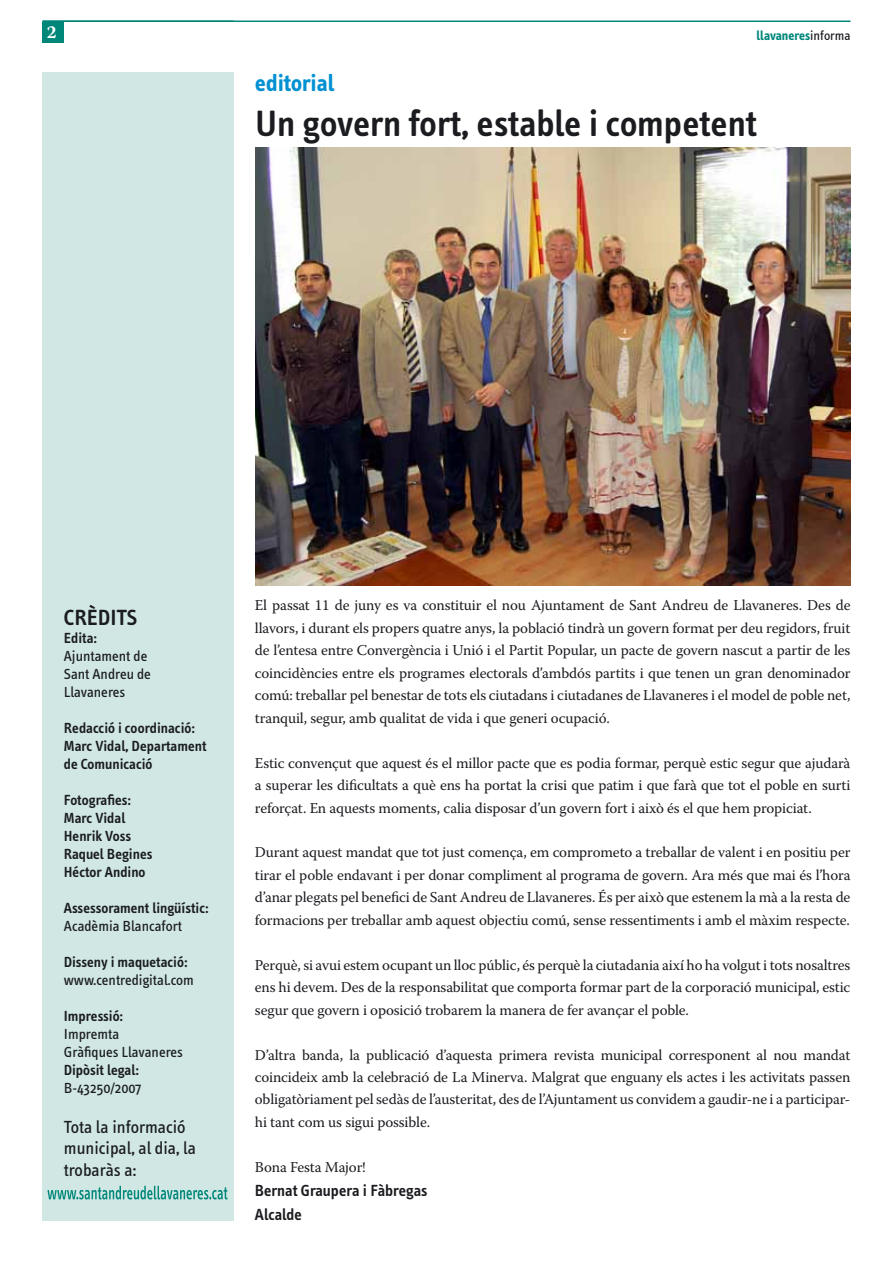
<style>
.page{position:relative;width:893px;height:1263px;background:#fff}
.page>*{position:absolute;margin:0;border:0;box-sizing:border-box;transform-origin:0 0}
.t1{font:600 37.5px "Info Text";color:#1b1c20}
.t2{font:700 24px "Info Text";color:#0091d3}
.t3{font:600 22.5px "Info Text";color:#1b1c20}
.t4{font:18px/21.6px "Info Text";color:#1b1c20}
.t5{font:700 18px "Warnock Pro";color:#fff}
.t6{font:600 16.5px/24.3px "Info Text";color:#1b1c20}
.t7{font:15px/22.5px "Warnock Pro";letter-spacing:-.01em;color:#1b1c20;text-align:justify}
.t8{font:600 15px/18px "Info Text";color:#1b1c20}
.t9{font:15px/18px "Info Text";color:#1b1c20}
.t10{font:700 13.5px "Info Text";color:#00877a}
.s1{font-weight:400;color:#1b1c20}
</style>
<div class="page">
<div style="left:43px;top:72px;width:191px;height:1148px;background:#d0e7e4"></div>
<hr style="left:43px;top:21px;width:807px;height:1px;background:#00877a">
<svg style="left:47px;top:1186px;width:181px;height:13px"></svg>
<div style="left:42px;top:22px;width:22px;height:21px;background:#00877a"></div>
<img style="left:255px;top:148px;width:595px;height:437px">
<p class="t5" style="left:47px;top:21px;width:11px">2</p>
<p class="t10" style="left:756px;top:28px;width:95px">llavaneres<span class="s1">informa</span></p>
<h2 class="t2" style="left:255px;top:69px;width:81px">editorial</h2>
<h1 class="t1" style="left:255px;top:102px;width:503px">Un govern fort, estable i competent</h1>
<h3 class="t3" style="left:64px;top:605px;width:75px">CRÈDITS</h3>
<p class="t8" style="left:64px;top:629px;width:35px">Edita:</p>
<p class="t9" style="left:64px;top:647px;width:89px">Ajuntament de<br>Sant Andreu de<br>Llavaneres</p>
<p class="t8" style="left:64px;top:719px;width:144px">Redacció i coordinació:<br>Marc Vidal, Departament de Comunicació</p>
<p class="t8" style="left:64px;top:791px;width:90px">Fotografies:<br>Marc Vidal<br>Henrik Voss<br>Raquel Begines<br>Héctor Andino</p>
<p class="t8" style="left:64px;top:899px;width:146px">Assessorament lingüístic:</p>
<p class="t9" style="left:64px;top:917px;width:120px">Acadèmia Blancafort</p>
<p class="t8" style="left:64px;top:953px;width:125px">Disseny i maquetació:</p>
<p class="t9" style="left:64px;top:971px;width:131px">www.centredigital.com</p>
<p class="t8" style="left:64px;top:1007px;width:61px">Impressió:</p>
<p class="t9" style="left:64px;top:1025px;width:121px">Impremta<br>Gràfiques Llavaneres</p>
<p class="t8" style="left:64px;top:1061px;width:76px">Dipòsit legal:</p>
<p class="t9" style="left:64px;top:1079px;width:79px">B-43250/2007</p>
<p class="t4" style="left:64px;top:1116px;width:134px">Tota la informació municipal, al dia, la trobaràs a:</p>
<p class="t7" style="left:255px;top:594px;width:597px">El passat 11 de juny es va constituir el nou Ajuntament de Sant Andreu de Llavaneres. Des de llavors, i durant els propers quatre anys, la població tindrà un govern format per deu regidors, fruit de l’entesa entre Convergència i Unió i el Partit Popular, un pacte de govern nascut a partir de les coincidències entre els programes electorals d’ambdós partits i que tenen un gran denominador comú: treballar pel benestar de tots els ciutadans i ciutadanes de Llavaneres i el model de poble net, tranquil, segur, amb qualitat de vida i que generi ocupació.</p>
<p class="t7" style="left:255px;top:751px;width:597px">Estic convençut que aquest és el millor pacte que es podia formar, perquè estic segur que ajudarà a superar les dificultats a què ens ha portat la crisi que patim i que farà que tot el poble en surti reforçat. En aquests moments, calia disposar d’un govern fort i això és el que hem propiciat.</p>
<p class="t7" style="left:255px;top:841px;width:597px">Durant aquest mandat que tot just comença, em comprometo a treballar de valent i en positiu per tirar el poble endavant i per donar compliment al programa de govern. Ara més que mai és l’hora d’anar plegats pel benefici de Sant Andreu de Llavaneres. És per això que estenem la mà a la resta de formacions per treballar amb aquest objectiu comú, sense ressentiments i amb el màxim respecte.</p>
<p class="t7" style="left:255px;top:953px;width:597px">Perquè, si avui estem ocupant un lloc públic, és perquè la ciutadania així ho ha volgut i tots nosaltres ens hi devem. Des de la responsabilitat que comporta formar part de la corporació municipal, estic segur que govern i oposició trobarem la manera de fer avançar el poble.</p>
<p class="t7" style="left:255px;top:1043px;width:597px">D’altra banda, la publicació d’aquesta primera revista municipal corresponent al nou mandat coincideix amb la celebració de La Minerva. Malgrat que enguany els actes i les activitats passen obligatòriament pel sedàs de l’austeritat, des de l’Ajuntament us convidem a gaudir-ne i a participar&shy;hi tant com us sigui possible.</p>
<p class="t7" style="left:255px;top:1155px;width:112px">Bona Festa Major!</p>
<p class="t6" style="left:255px;top:1179px;width:174px">Bernat Graupera i Fàbregas<br>Alcalde</p>
</div>
